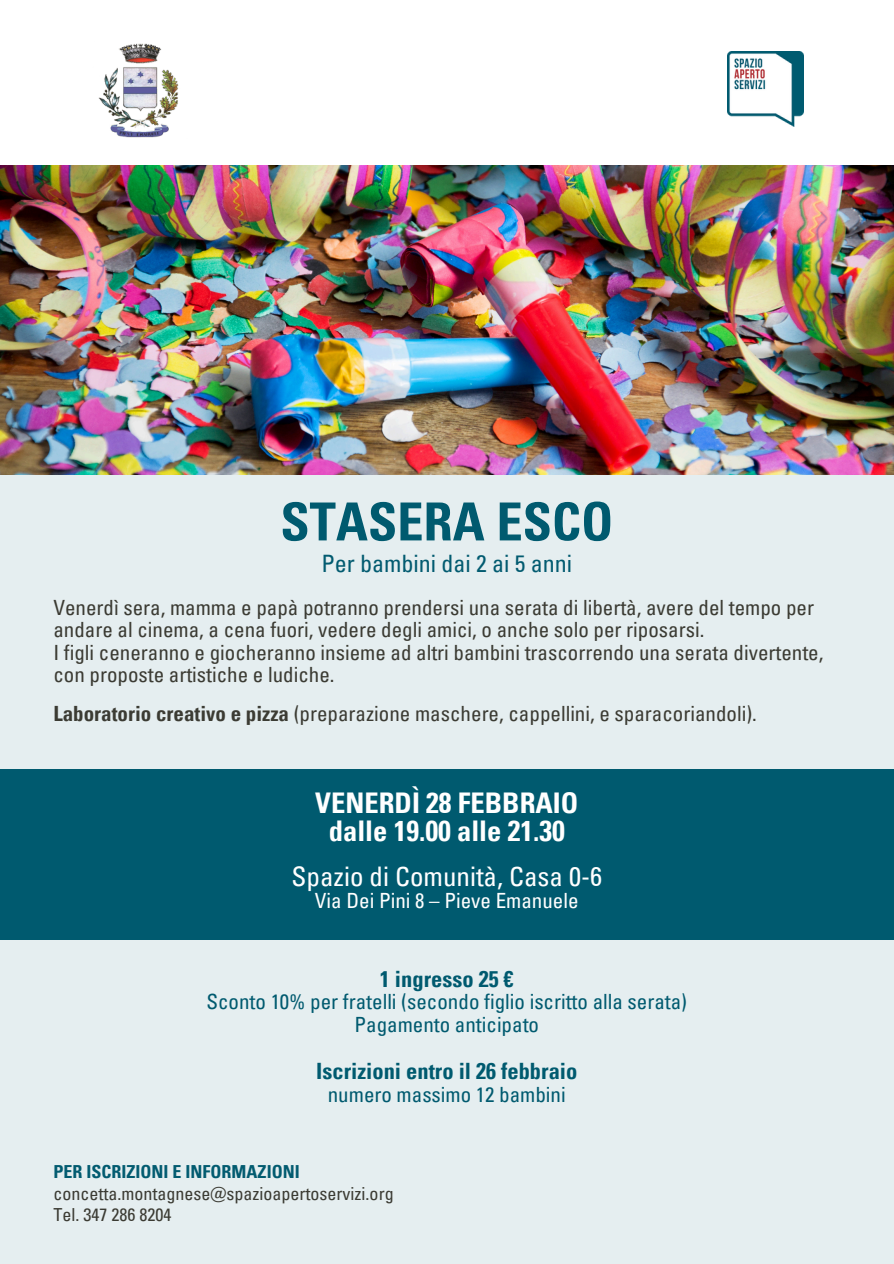
<style>
.page{position:relative;width:894px;height:1264px;background:#fff}
.page>*{position:absolute;margin:0;border:0;box-sizing:border-box;transform-origin:0 0}
.t1{font:700 condensed 52.5px "Univers LT Pro";color:#005a6f}
.t2{font:700 condensed 28.5px/28.2px "Univers LT Pro";color:#fff;text-align:center}
.t3{font:condensed 27px "Univers LT Pro";color:#fff}
.t4{font:condensed 24px "Univers LT Pro";color:#025b70}
.t5{font:700 condensed 22.5px "Univers LT Pro";color:#005a6f}
.t6{font:condensed 21px/22.5px "Univers LT Pro";color:#3b3b33}
.t7{font:condensed 21px/22.5px "Univers LT Pro";color:#005a6f;text-align:center}
.t8{font:condensed 21px "Univers LT Pro";color:#fff}
.t9{font:condensed 18px/21.3px "Univers LT Pro";color:#3b3b33}
.t10{font:700 condensed 18px "Univers LT Pro";color:#025b70}
.s1{font-weight:700}
</style>
<div class="page">
<div style="left:0;top:0;width:893px;height:1263px;background:#e5eef0"></div>
<div style="left:0;top:0;width:893px;height:198px;background:#fff"></div>
<img style="left:727px;top:52px;width:76px;height:74px">
<img style="left:98px;top:43px;width:81px;height:95px">
<div style="left:0;top:769px;width:893px;height:170px;background:#005a6f"></div>
<img style="left:0;top:165px;width:893px;height:310px">
<h1 class="t1" style="left:280px;top:502px;width:334px">STASERA ESCO</h1>
<h4 class="t4" style="left:321px;top:554px;width:252px">Per bambini dai 2 ai 5 anni</h4>
<h3 class="t6" style="left:53px;top:599px;width:771px">Venerdì sera, mamma e papà potranno prendersi una serata di libertà, avere del tempo per andare al cinema, a cena fuori, vedere degli amici, o anche solo per riposarsi.<br>I figli ceneranno e giocheranno insieme ad altri bambini trascorrendo una serata divertente, con proposte artistiche e ludiche.</h3>
<h4 class="t6" style="left:53px;top:704px;width:704px"><span class="s1">Laboratorio creativo e pizza</span> (preparazione maschere, cappellini, e sparacoriandoli).</h4>
<h4 class="t2" style="left:315px;top:792px;width:264px">VENERDÌ 28 FEBBRAIO dalle 19.00 alle 21.30</h4>
<h2 class="t3" style="left:291px;top:866px;width:312px">Spazio di Comunità, Casa 0-6</h2>
<h2 class="t8" style="left:315px;top:892px;width:265px">Via Dei Pini 8 – Pieve Emanuele</h2>
<p class="t5" style="left:380px;top:970px;width:135px">1 ingresso 25 €</p>
<p class="t7" style="left:206px;top:993px;width:482px">Sconto 10% per fratelli (secondo figlio iscritto alla serata)<br>Pagamento anticipato</p>
<p class="t5" style="left:316px;top:1062px;width:263px">Iscrizioni entro il 26 febbraio</p>
<p class="t7" style="left:328px;top:1085px;width:239px">numero massimo 12 bambini</p>
<p class="t10" style="left:53px;top:1165px;width:248px">PER ISCRIZIONI E INFORMAZIONI</p>
<p class="t9" style="left:53px;top:1184px;width:341px">concetta.montagnese@spazioapertoservizi.org<br>Tel. 347 286 8204</p>
</div>
